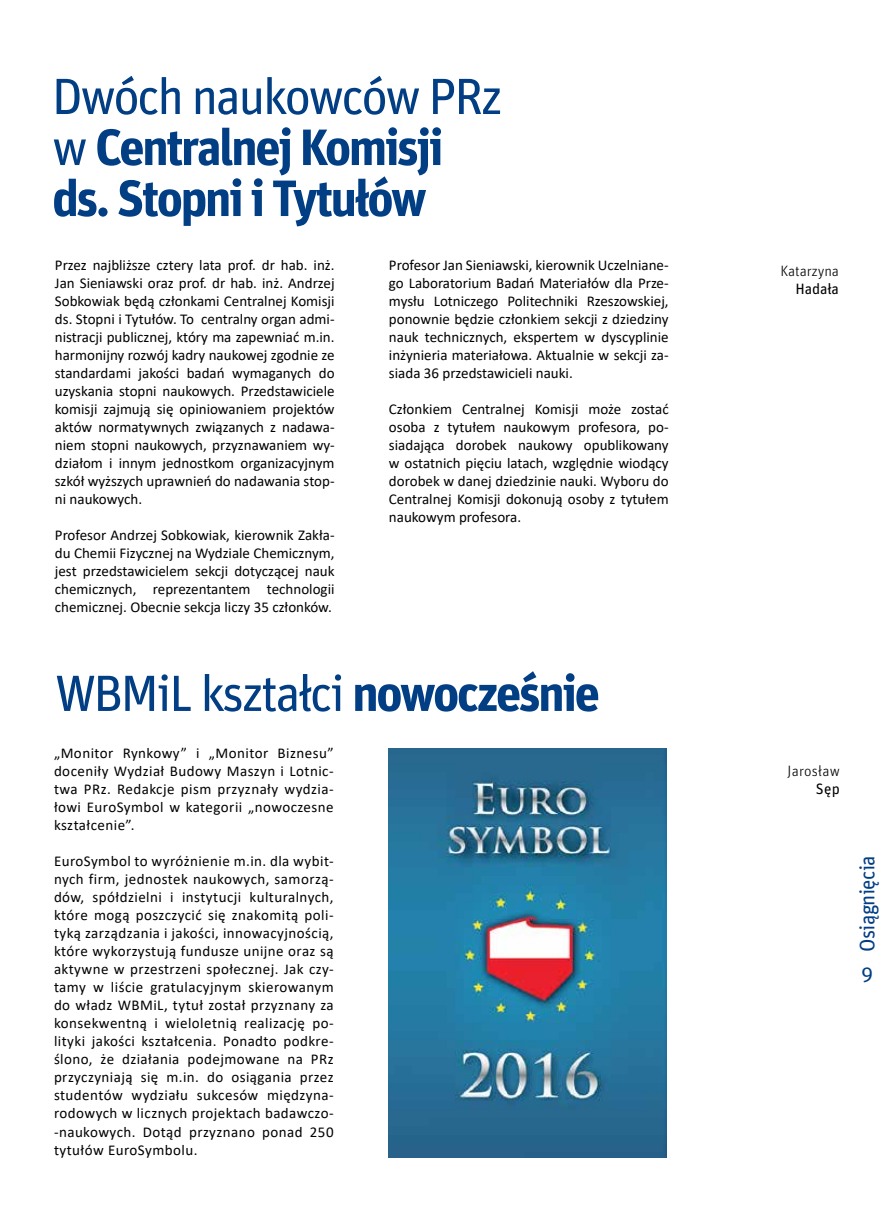
<style>
.page{position:relative;width:893px;height:1212px;background:#fff}
.page>*{position:absolute;margin:0;border:0;box-sizing:border-box;transform-origin:0 0}
.t1{font:700 51px/51px "Unit Pro";letter-spacing:-.05em;color:#023e84}
.t2{font:51px "Unit Pro";letter-spacing:-.05em;color:#023e84}
.t3{font:21px "Unit Pro";letter-spacing:-.03em;color:#023e84}
.t4{font:15px/18px "Calibri";color:#000;text-align:justify}
.t5{font:300 15px "Unit Pro";letter-spacing:-.005em;color:#000}
.t6{font:15px "Unit Pro";letter-spacing:-.01em;color:#000}
.t7{font:300 15px "Unit Pro";letter-spacing:.015em;color:#000}
.s1{font-weight:400}
.s2{font-weight:700}
</style>
<div class="page">
<img style="left:389px;top:748px;width:277px;height:410px">
<h1 class="t1" style="left:52px;top:70px;width:452px"><span class="s1">Dwóch naukowców PRz w</span> Centralnej Komisji ds. Stopni i Tytułów</h1>
<p class="t4" style="left:55px;top:256px;width:281px">Przez najbliższe cztery lata prof. dr hab. inż.<br>Jan Sieniawski oraz prof. dr hab. inż. Andrzej Sobkowiak będą członkami Centralnej Komisji ds. Stopni i Tytułów. To centralny organ admi&shy;nistracji publicznej, który ma zapewniać m.in. harmonijny rozwój kadry naukowej zgodnie ze standardami jakości badań wymaganych do uzyskania stopni naukowych. Przedstawiciele komisji zajmują się opiniowaniem projektów aktów normatywnych związanych z nadawa&shy;niem stopni naukowych, przyznawaniem wy&shy;działom i innym jednostkom organizacyjnym szkół wyższych uprawnień do nadawania stop&shy;ni naukowych.</p>
<p class="t4" style="left:55px;top:526px;width:281px">Profesor Andrzej Sobkowiak, kierownik Zakła&shy;du Chemii Fizycznej na Wydziale Chemicznym, jest przedstawicielem sekcji dotyczącej nauk chemicznych, reprezentantem technologii chemicznej. Obecnie sekcja liczy 35 członków.</p>
<p class="t4" style="left:389px;top:256px;width:281px">Profesor Jan Sieniawski, kierownik Uczelniane&shy;go Laboratorium Badań Materiałów dla Prze&shy;mysłu Lotniczego Politechniki Rzeszowskiej, ponownie będzie członkiem sekcji z dziedziny nauk technicznych, ekspertem w dyscyplinie inżynieria materiałowa. Aktualnie w sekcji za&shy;siada 36 przedstawicieli nauki.</p>
<p class="t4" style="left:389px;top:400px;width:281px">Członkiem Centralnej Komisji może zostać osoba z tytułem naukowym profesora, po&shy;siadająca dorobek naukowy opublikowany w ostatnich pięciu latach, względnie wiodący dorobek w danej dziedzinie nauki. Wyboru do Centralnej Komisji dokonują osoby z tytułem naukowym profesora.</p>
<h1 class="t2" style="left:55px;top:661px;width:547px">WBMiL kształci <span class="s2">nowocześnie</span></h1>
<p class="t4" style="left:54px;top:744px;width:281px">„Monitor Rynkowy” i „Monitor Biznesu” doceniły Wydział Budowy Maszyn i Lotnic&shy;twa PRz. Redakcje pism przyznały wydzia&shy;łowi EuroSymbol w kategorii „nowoczesne kształcenie”.</p>
<p class="t4" style="left:54px;top:852px;width:281px">EuroSymbol to wyróżnienie m.in. dla wybit&shy;nych firm, jednostek naukowych, samorzą&shy;dów, spółdzielni i instytucji kulturalnych, które mogą poszczycić się znakomitą poli&shy;tyką zarządzania i jakości, innowacyjnością, które wykorzystują fundusze unijne oraz są aktywne w przestrzeni społecznej. Jak czy&shy;tamy w liście gratulacyjnym skierowanym do władz WBMiL, tytuł został przyznany za konsekwentną i wieloletnią realizację po&shy;lityki jakości kształcenia. Ponadto podkre&shy;ślono, że działania podejmowane na PRz przyczyniają się m.in. do osiągania przez studentów wydziału sukcesów międzyna&shy;rodowych w licznych projektach badawczo--naukowych. Dotąd przyznano ponad 250 tytułów EuroSymbolu.</p>
<p class="t5" style="left:781px;top:262px;width:60px">Katarzyna</p>
<p class="t6" style="left:796px;top:279px;width:45px">Hadała</p>
<p class="t7" style="left:787px;top:762px;width:54px">Jarosław</p>
<p class="t6" style="left:816px;top:780px;width:25px">Sęp</p>
<h2 class="t3" style="left:854px;top:952px;width:98px;rotate:-90deg">Osiągnięcia</h2>
<h2 class="t3" style="left:861px;top:961px;width:14px">9</h2>
</div>
